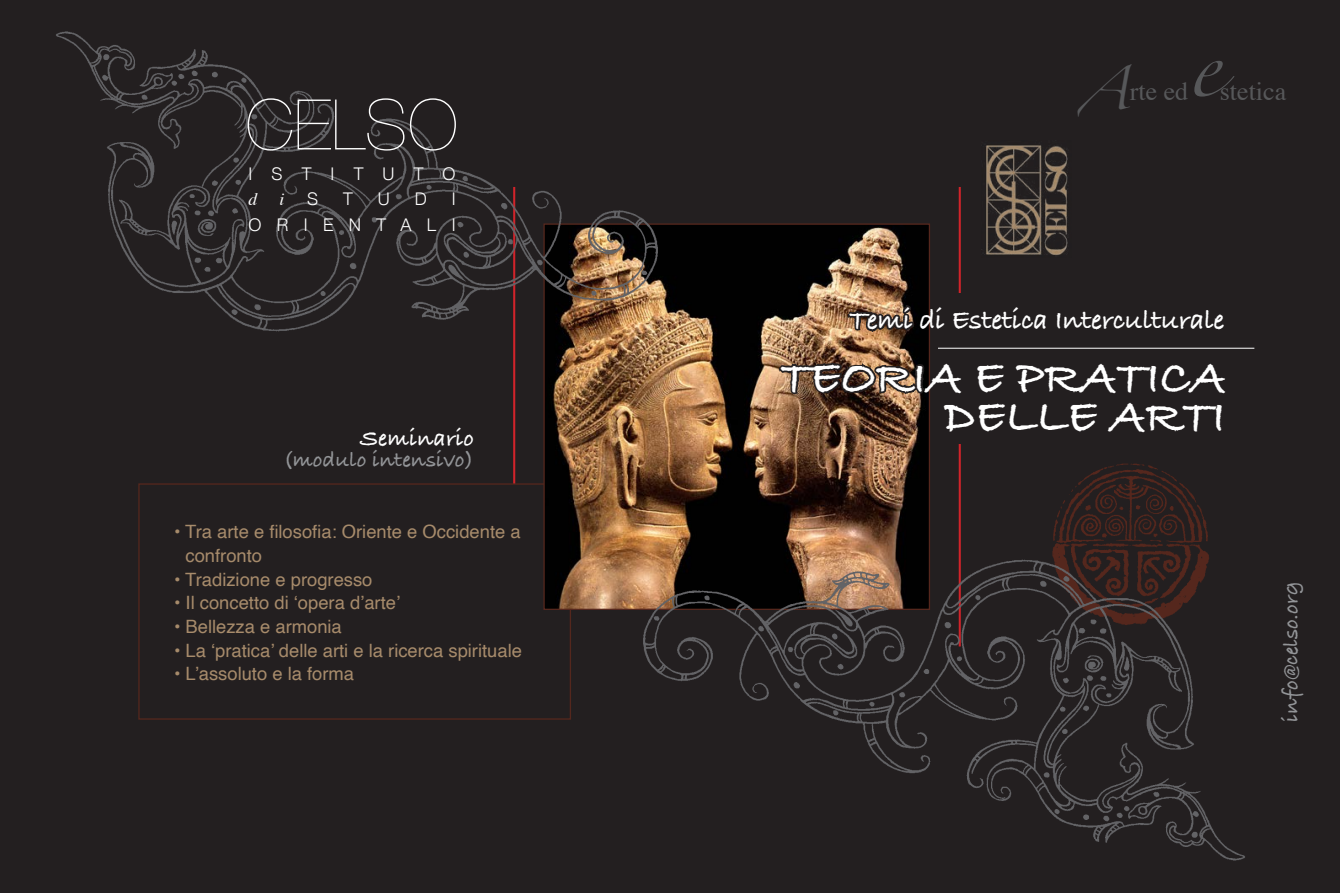
<style>
.page{position:relative;width:1340px;height:893px;background:#fff}
.page>*{position:absolute;margin:0;border:0;box-sizing:border-box;transform-origin:0 0}
.t1{font:200 69.83px "Helvetica Neue";color:#fff}
.t2{font:63px "Zapfino";color:#57585a}
.t3{font:700 48.65px "Bradley Hand ITCTT";color:#fff}
.t4{font:38.5px "Zapfino";color:#57585a}
.t5{font:700 28.88px "Bradley Hand ITCTT";letter-spacing:-.01em;color:#fff}
.t6{font:26.07px "Times";color:#57585a}
.t7{font:700 24.32px "Bradley Hand ITCTT";color:#fff}
.t8{font:700 22.57px "Bradley Hand ITCTT";color:#939598}
.t9{font:18.38px "Helvetica";color:#a78b6b}
.t10{font:300 17.5px "Helvetica Neue";letter-spacing:.88em;color:#fff}
.t11{font:300 17.5px "Helvetica Neue";letter-spacing:1.1em;color:#fff}
.t12{font:italic 17.5px "Times";color:#fff}
.s1{color:#231f20}
</style>
<div class="page">
<div style="left:0;top:0;width:1339px;height:893px;background:#231f20"></div>
<hr style="left:513px;top:187px;width:2px;height:459px;background:#d1232a">
<div style="left:138px;top:483px;width:433px;height:237px;border:1px solid #55271d"></div>
<img style="left:545px;top:225px;width:383px;height:383px">
<hr style="left:958px;top:187px;width:2px;height:459px;background:#d1232a">
<img style="left:56px;top:31px;width:604px;height:309px">
<img style="left:986px;top:145px;width:82px;height:110px">
<img style="left:1053px;top:463px;width:155px;height:87px">
<img style="left:640px;top:550px;width:605px;height:311px">
<div style="left:952px;top:294px;width:15px;height:150px;background:#231f20"></div>
<hr style="left:938px;top:348px;width:316px;height:1px;background:#fff">
<p class="t1" style="left:246px;top:70px;width:214px">CELSO</p>
<p class="t11" style="left:248px;top:160px;width:209px">ISTITUTO</p>
<p class="t12" style="left:248px;top:189px;width:10px">d</p>
<p class="t12" style="left:280px;top:189px;width:6px">i</p>
<p class="t10" style="left:307px;top:185px;width:13px">S</p>
<p class="t10" style="left:343px;top:185px;width:11px">T</p>
<p class="t10" style="left:378px;top:185px;width:13px">U</p>
<p class="t10" style="left:415px;top:185px;width:13px">D</p>
<p class="t10" style="left:452px;top:185px;width:5px">I</p>
<p class="t10" style="left:248px;top:211px;width:209px">ORIENTALI</p>
<p class="t7" style="left:360px;top:420px;width:115px">Seminario</p>
<p class="t8" style="left:283px;top:443px;width:192px">(modulo intensivo)</p>
<p class="t9" style="left:174px;top:518px;width:348px">• Tra arte e filosofia: Oriente e Occidente a</p>
<p class="t9" style="left:174px;top:541px;width:90px"><span class="s1">•</span> confronto</p>
<p class="t9" style="left:174px;top:565px;width:200px">• Tradizione e progresso</p>
<p class="t9" style="left:174px;top:589px;width:228px">• Il concetto di ‘opera d’arte’</p>
<p class="t9" style="left:174px;top:612px;width:169px">• Bellezza e armonia</p>
<p class="t9" style="left:174px;top:636px;width:349px">• La ‘pratica’ delle arti e la ricerca spirituale</p>
<p class="t9" style="left:174px;top:660px;width:182px">• L’assoluto e la forma</p>
<p class="t2" style="left:1186px;top:37px;width:34px">e</p>
<p class="t4" style="left:1078px;top:73px;width:53px">A</p>
<p class="t6" style="left:1129px;top:75px;width:60px">rte ed</p>
<p class="t6" style="left:1219px;top:75px;width:68px">stetica</p>
<p class="t5" style="left:849px;top:298px;width:376px"><span class="s1">Temi</span> di Estetica Interculturale</p>
<p class="t3" style="left:781px;top:340px;width:446px"><span class="s1">TEORI</span>A E PRATICA</p>
<p class="t3" style="left:944px;top:380px;width:283px">DELLE ARTI</p>
<p class="t8" style="left:1273px;top:722px;width:142px;rotate:-90deg">info@celso.org</p>
</div>
